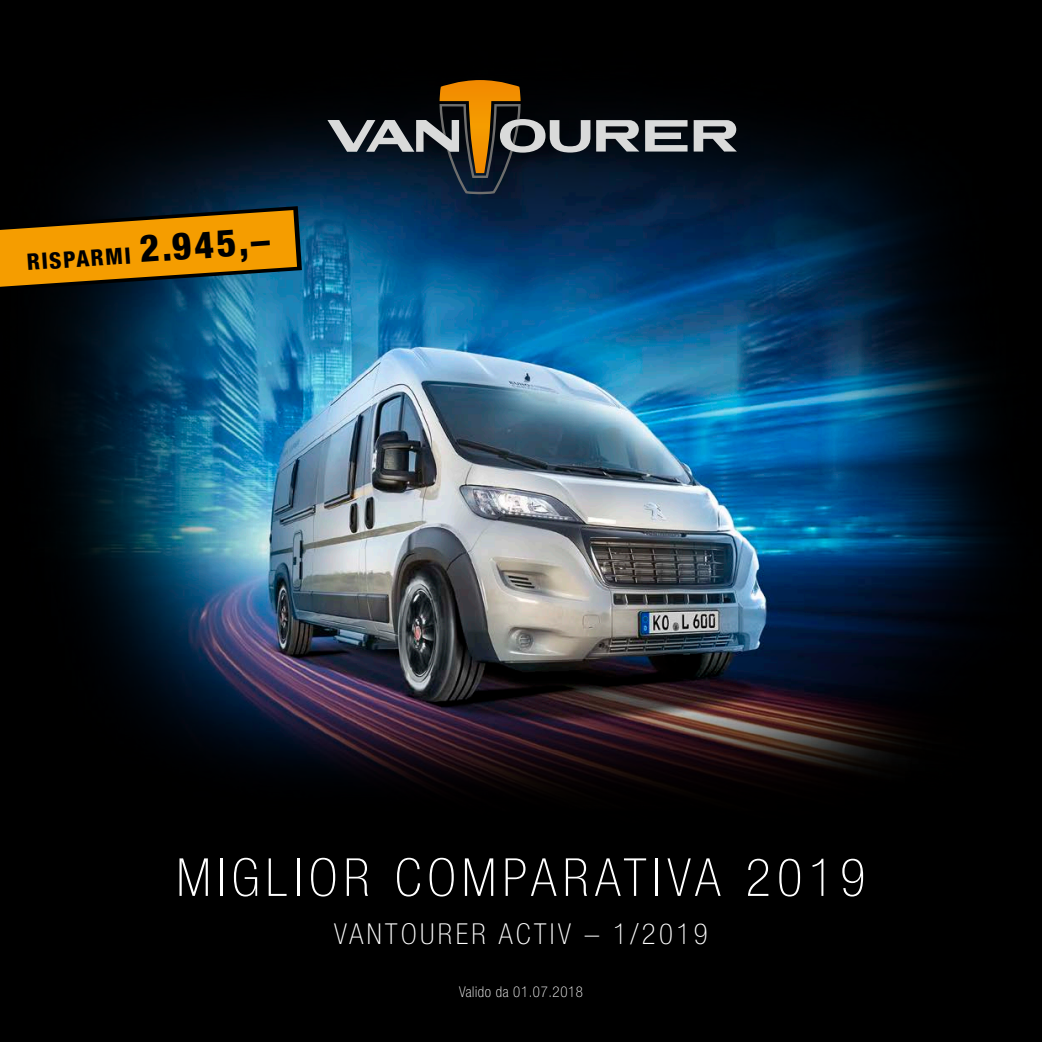
<style>
.page{position:relative;width:1042px;height:1042px;background:#000}
.page>*{position:absolute;margin:0;border:0;box-sizing:border-box;transform-origin:0 0}
.t1{font:100 condensed 52.5px "Helvetica Neue LT Std";letter-spacing:.12em;color:#fff}
.t2{font:100 condensed 28.88px "Helvetica Neue LT Std";letter-spacing:.12em;color:#fff}
.t3{font:800 condensed 22.75px "Helvetica Neue LT Std";color:#000}
.t4{font:100 condensed 14.88px "Helvetica Neue LT Std";letter-spacing:.04em;color:#fff}
.s1{font-size:37.62px}
</style>
<div class="page">
<img style="left:51px;top:119px;width:952px;height:670px">
<svg style="left:0;top:206px;width:302px;height:84px"></svg>
<svg style="left:596px;top:120px;width:43px;height:32px"></svg>
<svg style="left:693px;top:120px;width:44px;height:32px"></svg>
<svg style="left:645px;top:120px;width:42px;height:32px"></svg>
<svg style="left:327px;top:80px;width:263px;height:114px"></svg>
<p class="t3" style="left:26px;top:248px;width:245px;rotate:-4deg">RISPARMI <span class="s1">2.945,–</span></p>
<p class="t1" style="left:177px;top:848px;width:690px">MIGLIOR COMPARATIVA 2019</p>
<p class="t2" style="left:334px;top:917px;width:375px">VANTOURER ACTIV – 1/2019</p>
<p class="t4" style="left:459px;top:984px;width:125px">Valido da 01.07.2018</p>
</div>
